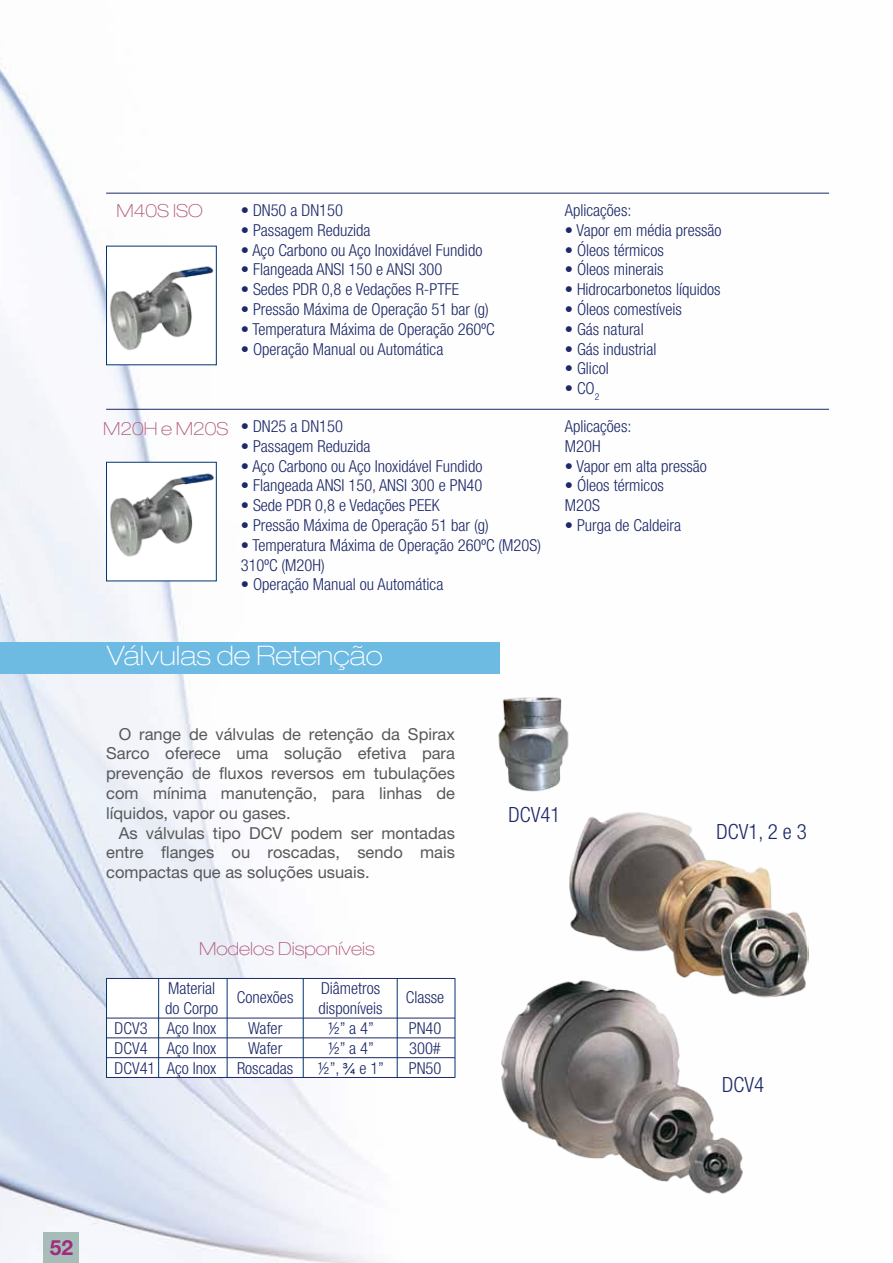
<style>
.page{position:relative;width:893px;height:1263px;background:#fff}
.page>*{position:absolute;margin:0;border:0;box-sizing:border-box;transform-origin:0 0}
.t1{font:100 expanded 27px "Helvetica Neue LT Pro";color:#fff}
.t2{font:300 condensed 21px "Helvetica Neue LT Pro";color:#1d2969}
.t3{font:700 21px "Helvetica Neue LT Pro";color:#a12a7e}
.t4{font:100 expanded 18px "Helvetica Neue LT Pro";color:#b15979}
.t5{font:300 condensed 16.5px/19.8px "Helvetica Neue LT Pro";color:#1d2969}
.t6{font:16.5px/19.8px "Helvetica Neue LT Pro";color:#58585a;text-align:justify}
.s1{font-weight:100;font-stretch:expanded;font-size:18px;color:#b15979}
.s2{font-family:"Arial";font-weight:400;font-stretch:normal;font-size:15px}
</style>
<div class="page">
<img style="left:0;top:58px;width:829px;height:1205px">
<div style="left:43px;top:1232px;width:36px;height:31px;background:#a7bdb9"></div>
<hr style="left:106px;top:193px;width:723px;height:1px;background:#1d2969">
<div style="left:106px;top:246px;width:111px;height:119px;background:#fff"></div>
<hr style="left:106px;top:409px;width:723px;height:1px;background:#1d2969">
<div style="left:106px;top:462px;width:111px;height:119px;background:#fff"></div>
<img style="left:106px;top:471px;width:111px;height:87px">
<img style="left:106px;top:261px;width:111px;height:90px">
<div style="left:0;top:642px;width:500px;height:32px;background:#6dbae3"></div>
<img style="left:499px;top:977px;width:246px;height:219px">
<img style="left:496px;top:690px;width:75px;height:108px">
<img style="left:568px;top:809px;width:241px;height:189px">
<div style="left:107px;top:978px;width:348px;height:99px;background:#fff"></div>
<hr style="left:106px;top:978px;width:349px;height:1px;background:#1d2969">
<hr style="left:106px;top:1018px;width:349px;height:1px;background:#1d2969">
<hr style="left:106px;top:1037px;width:349px;height:1px;background:#1d2969">
<hr style="left:106px;top:1057px;width:349px;height:1px;background:#1d2969">
<hr style="left:106px;top:1077px;width:349px;height:1px;background:#1d2969">
<hr style="left:106px;top:978px;width:1px;height:100px;background:#003571">
<hr style="left:158px;top:978px;width:1px;height:100px;background:#003571">
<hr style="left:227px;top:978px;width:1px;height:100px;background:#003571">
<hr style="left:303px;top:978px;width:1px;height:100px;background:#003571">
<hr style="left:397px;top:978px;width:1px;height:100px;background:#003571">
<hr style="left:455px;top:978px;width:1px;height:100px;background:#003571">
<p class="t4" style="left:116px;top:200px;width:88px">M40S ISO</p>
<p class="t5" style="left:241px;top:200px;width:104px">• DN50 a DN150</p>
<p class="t5" style="left:565px;top:200px;width:68px">Aplicações:</p>
<p class="t5" style="left:241px;top:220px;width:131px">• Passagem Reduzida</p>
<p class="t5" style="left:565px;top:220px;width:158px">• Vapor em média pressão</p>
<p class="t5" style="left:241px;top:240px;width:243px">• Aço Carbono ou Aço Inoxidável Fundido</p>
<p class="t5" style="left:565px;top:240px;width:100px">• Óleos térmicos</p>
<p class="t5" style="left:241px;top:259px;width:203px">• Flangeada ANSI 150 e ANSI 300</p>
<p class="t5" style="left:565px;top:259px;width:100px">• Óleos minerais</p>
<p class="t5" style="left:241px;top:279px;width:220px">• Sedes PDR 0,8 e Vedações R-PTFE</p>
<p class="t5" style="left:565px;top:279px;width:157px">• Hidrocarbonetos líquidos</p>
<p class="t5" style="left:241px;top:299px;width:249px">• Pressão Máxima de Operação 51 bar (g)</p>
<p class="t5" style="left:565px;top:299px;width:118px">• Óleos comestíveis</p>
<p class="t5" style="left:241px;top:319px;width:255px">• Temperatura Máxima de Operação 260ºC</p>
<p class="t5" style="left:565px;top:319px;width:80px">• Gás natural</p>
<p class="t5" style="left:241px;top:339px;width:204px">• Operação Manual ou Automática</p>
<p class="t5" style="left:565px;top:339px;width:93px">• Gás industrial</p>
<p class="t5" style="left:565px;top:358px;width:45px">• Glicol</p>
<p class="t5" style="left:565px;top:378px;width:36px">• CO<sub>2</sub></p>
<p class="t5" style="left:103px;top:416px;width:241px"><span class="s1">M20H e M20S</span> • DN25 a DN150</p>
<p class="t5" style="left:565px;top:416px;width:68px">Aplicações:</p>
<p class="t5" style="left:241px;top:436px;width:131px">• Passagem Reduzida</p>
<p class="t5" style="left:565px;top:436px;width:37px">M20H</p>
<p class="t5" style="left:241px;top:456px;width:243px">• Aço Carbono ou Aço Inoxidável Fundido</p>
<p class="t5" style="left:565px;top:456px;width:144px">• Vapor em alta pressão</p>
<p class="t5" style="left:241px;top:476px;width:243px">• Flangeada ANSI 150, ANSI 300 e PN40</p>
<p class="t5" style="left:565px;top:476px;width:100px">• Óleos térmicos</p>
<p class="t5" style="left:241px;top:495px;width:200px">• Sede PDR 0,8 e Vedações PEEK</p>
<p class="t5" style="left:565px;top:495px;width:37px">M20S</p>
<p class="t5" style="left:241px;top:515px;width:249px">• Pressão Máxima de Operação 51 bar (g)</p>
<p class="t5" style="left:565px;top:515px;width:118px">• Purga de Caldeira</p>
<p class="t5" style="left:241px;top:535px;width:302px">• Temperatura Máxima de Operação 260ºC (M20S)<br>310ºC (M20H)</p>
<p class="t5" style="left:241px;top:575px;width:204px">• Operação Manual ou Automática</p>
<h1 class="t1" style="left:107px;top:639px;width:278px">Válvulas de Retenção</h1>
<p class="t6" style="left:106px;top:724px;width:350px;text-indent:13px">O range de válvulas de retenção da Spirax Sarco oferece uma solução efetiva para prevenção de fluxos reversos em tubulações com mínima manutenção, para linhas de líquidos, vapor ou gases.</p>
<p class="t6" style="left:106px;top:823px;width:350px;text-indent:13px">As válvulas tipo DCV podem ser montadas entre flanges ou roscadas, sendo mais compactas que as soluções usuais.</p>
<p class="t4" style="left:199px;top:938px;width:177px">Modelos Disponíveis</p>
<p class="t5" style="left:168px;top:978px;width:49px">Material</p>
<p class="t5" style="left:237px;top:987px;width:58px">Conexões</p>
<p class="t5" style="left:321px;top:978px;width:61px">Diâmetros</p>
<p class="t5" style="left:406px;top:987px;width:40px">Classe</p>
<p class="t5" style="left:165px;top:998px;width:54px">do Corpo</p>
<p class="t5" style="left:319px;top:998px;width:66px">disponíveis</p>
<p class="t5" style="left:115px;top:1018px;width:103px">DCV3 Aço Inox</p>
<p class="t5" style="left:248px;top:1018px;width:36px">Wafer</p>
<p class="t5" style="left:328px;top:1018px;width:47px">½”a 4”</p>
<p class="t5" style="left:409px;top:1018px;width:34px">PN40</p>
<p class="t5" style="left:115px;top:1038px;width:103px">DCV4 Aço Inox</p>
<p class="t5" style="left:248px;top:1038px;width:36px">Wafer</p>
<p class="t5" style="left:328px;top:1038px;width:47px">½”a 4”</p>
<p class="t5" style="left:409px;top:1038px;width:33px">300#</p>
<p class="t5" style="left:115px;top:1058px;width:103px">DCV41 Aço Inox</p>
<p class="t5" style="left:237px;top:1058px;width:58px">Roscadas</p>
<p class="t5" style="left:318px;top:1058px;width:68px">½”, <span class="s2">¾</span> e 1”</p>
<p class="t5" style="left:409px;top:1058px;width:34px">PN50</p>
<p class="t2" style="left:508px;top:803px;width:54px">DCV41</p>
<p class="t2" style="left:716px;top:820px;width:92px">DCV1, 2 e 3</p>
<p class="t2" style="left:722px;top:1073px;width:43px">DCV4</p>
<p class="t3" style="left:50px;top:1234px;width:25px">52</p>
</div>
